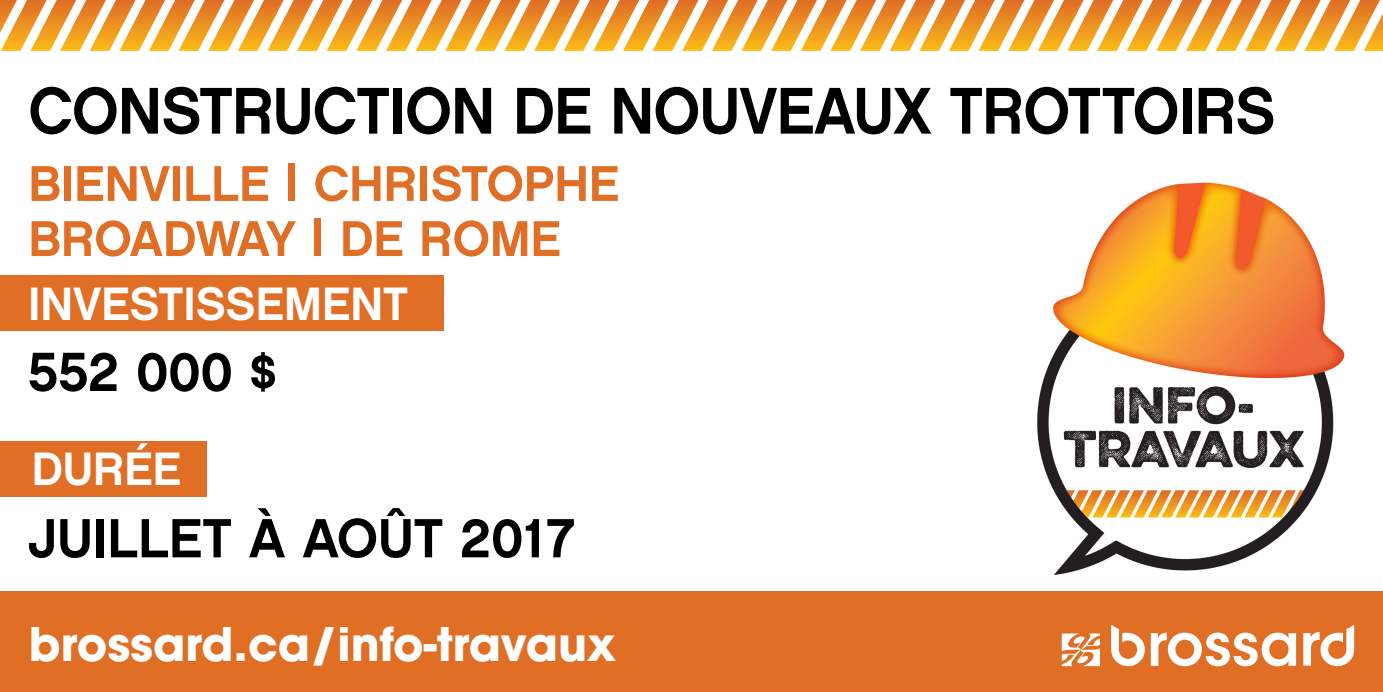
<style>
.page{position:relative;width:1383px;height:692px;background:#fff}
.page>*{position:absolute;margin:0;border:0;box-sizing:border-box;transform-origin:0 0}
.t1{font:65.8px "Chalet New York Nineteen Eighty";letter-spacing:-.01em;color:#000;scale:.95 1}
.t2{font:55px "Chalet New York Nineteen Eighty";color:#000}
.t3{font:50px/55px "Chalet New York Nineteen Eighty";color:#e16e25}
.t4{font:46.68px "Chalet New York Nineteen Eighty";color:#fff}
.t5{font:700 45.92px "ITC Avant Garde Std";color:#fff}
</style>
<div class="page">
<svg style="left:0;top:0;width:1382px;height:51px"></svg>
<img style="left:1037px;top:182px;width:308px;height:393px">
<div style="left:0;top:590px;width:1382px;height:101px;background:#e16e25"></div>
<svg style="left:1061px;top:633px;width:39px;height:32px"></svg>
<svg style="left:1111px;top:625px;width:185px;height:41px"></svg>
<svg style="left:1303px;top:625px;width:51px;height:41px"></svg>
<div style="left:0;top:441px;width:207px;height:55px;background:#e16e25"></div>
<div style="left:0;top:275px;width:443px;height:56px;background:#e16e25"></div>
<h1 class="t1" style="left:28px;top:71px;width:1314px">CONSTRUCTION DE NOUVEAUX TROTTOIRS</h1>
<p class="t3" style="left:28px;top:156px;width:592px">BIENVILLE | CHRISTOPHE<br>BROADWAY | DE ROME</p>
<p class="t4" style="left:28px;top:275px;width:382px">INVESTISSEMENT</p>
<p class="t2" style="left:28px;top:338px;width:250px">552 000 $</p>
<p class="t4" style="left:32px;top:440px;width:151px">DURÉE</p>
<p class="t2" style="left:28px;top:504px;width:548px">JUILLET À AOÛT 2017</p>
<p class="t5" style="left:29px;top:613px;width:588px">brossard.ca/info-travaux</p>
</div>
